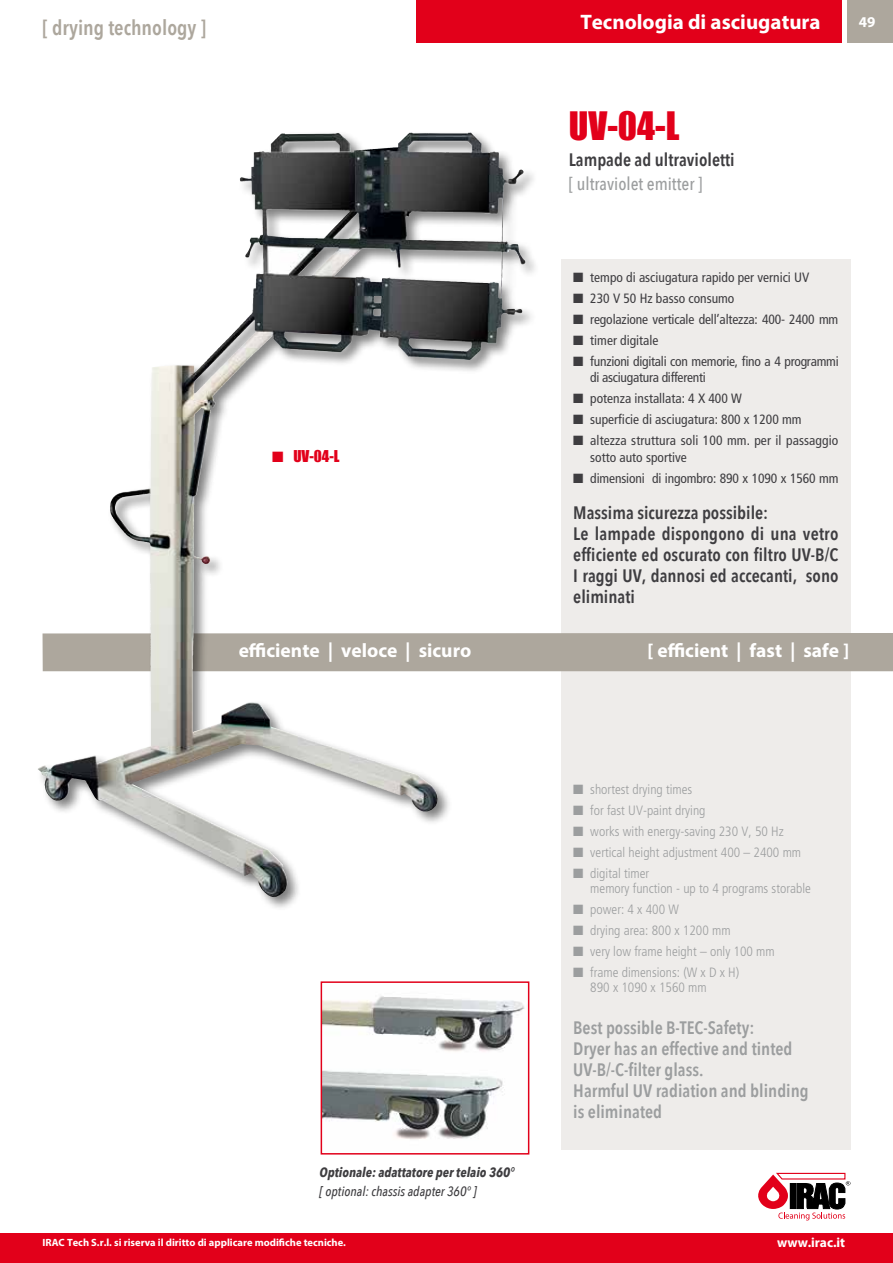
<style>
.page{position:relative;width:893px;height:1263px;background:#fff}
.page>*{position:absolute;margin:0;border:0;box-sizing:border-box;transform-origin:0 0}
.t1{font:36px "Impact";color:#e2001a}
.t2{font:700 21px "Myriad Pro";color:#fff}
.t3{font:600 21px "Avenir Next Condensed";color:#ada79d}
.t4{font:700 19.5px "Myriad Pro";color:#fff}
.t5{font:600 18px/21px "Avenir Next Condensed";color:#3e3d40}
.t6{font:600 18px/21px "Avenir Next Condensed";color:#9c9e9f}
.t7{font:500 18px "Avenir Next Condensed";color:#9c9e9f}
.t8{font:15px "Impact";color:#e2001a}
.t9{font:700 15px "Myriad Pro";color:#fff}
.t10{font:condensed 13.5px/16.5px "Frutiger";color:#3e3d40}
.t11{font:300 condensed 13.5px/15px "Frutiger";color:#9c9e9f}
.t12{font:condensed 13.5px/16.5px "Frutiger";letter-spacing:-.02em;color:#3e3d40}
.t13{font:italic 700 13.5px "Avenir Next Condensed";color:#3e3d40}
.t14{font:italic 500 13.5px "Avenir Next Condensed";color:#3e3d40}
.t15{font:700 13.5px "Myriad Pro";letter-spacing:-.005em;color:#fff}
.t16{font:700 10.5px "Myriad Pro";color:#fff}
</style>
<div class="page">
<div style="left:561px;top:259px;width:289px;height:891px;background:#eeecea"></div>
<div style="left:847px;top:0;width:46px;height:43px;background:#ada79d"></div>
<div style="left:540px;top:633px;width:353px;height:38px;background:#ada79d"></div>
<img style="left:324px;top:996px;width:201px;height:144px">
<div style="left:321px;top:981px;width:208px;height:173px;border:2px solid #e2001a"></div>
<div style="left:36px;top:130px;width:504px;height:782px;background:#000;opacity:.5"></div>
<img style="left:240px;top:133px;width:230px;height:112px">
<div style="left:417px;top:0;width:425px;height:43px;background:#e2001a"></div>
<svg style="left:758px;top:1172px;width:92px;height:48px"></svg>
<div style="left:0;top:1233px;width:893px;height:30px;background:#e2001a"></div>
<h2 class="t3" style="left:43px;top:10px;width:165px">[ drying technology ]</h2>
<h2 class="t2" style="left:580px;top:8px;width:242px">Tecnologia di asciugatura</h2>
<h1 class="t1" style="left:569px;top:98px;width:112px">UV-04-L</h1>
<h3 class="t5" style="left:569px;top:149px;width:167px">Lampade ad ultravioletti</h3>
<h3 class="t7" style="left:569px;top:173px;width:135px">[ ultraviolet emitter ]</h3>
<p class="t9" style="left:859px;top:12px;width:18px">49</p>
<p class="t8" style="left:272px;top:444px;width:69px">■ UV-04-L</p>
<p class="t10" style="left:573px;top:269px;width:238px">■ tempo di asciugatura rapido per vernici UV</p>
<p class="t10" style="left:573px;top:290px;width:163px">■ 230 V 50 Hz basso consumo</p>
<p class="t10" style="left:573px;top:311px;width:267px">■ regolazione verticale dell’altezza: 400- 2400 mm</p>
<p class="t10" style="left:573px;top:332px;width:87px">■ timer digitale</p>
<p class="t12" style="left:590px;top:353px;width:250px;text-indent:-17px">■ funzioni digitali con memorie, fino a 4 programmi di asciugatura differenti</p>
<p class="t10" style="left:573px;top:390px;width:170px">■ potenza installata: 4 X 400 W</p>
<p class="t10" style="left:573px;top:411px;width:230px">■ superficie di asciugatura: 800 x 1200 mm</p>
<p class="t10" style="left:590px;top:432px;width:249px;text-indent:-17px">■ altezza struttura soli 100 mm. per il passaggio sotto auto sportive</p>
<p class="t10" style="left:573px;top:470px;width:267px">■ dimensioni di ingombro: 890 x 1090 x 1560 mm</p>
<h3 class="t5" style="left:573px;top:501px;width:267px">Massima sicurezza possibile:<br>Le lampade dispongono di una vetro efficiente ed oscurato con filtro UV-B/C<br>I raggi UV, dannosi ed accecanti, sono eliminati</h3>
<h3 class="t4" style="left:239px;top:638px;width:234px">efficiente | veloce | sicuro</h3>
<h3 class="t4" style="left:647px;top:638px;width:203px">[ efficient | fast | safe ]</h3>
<p class="t13" style="left:319px;top:1163px;width:196px">Optionale: adattatore per telaio 360°</p>
<p class="t14" style="left:319px;top:1183px;width:159px">[ optional: chassis adapter 360° ]</p>
<p class="t11" style="left:573px;top:782px;width:121px">■ shortest drying times</p>
<p class="t11" style="left:573px;top:803px;width:134px">■ for fast UV-paint drying</p>
<p class="t11" style="left:573px;top:824px;width:212px">■ works with energy-saving 230 V, 50 Hz</p>
<p class="t11" style="left:573px;top:845px;width:229px">■ vertical height adjustment 400 – 2400 mm</p>
<p class="t11" style="left:590px;top:866px;width:222px;text-indent:-17px">■ digital timer<br>memory function - up to 4 programs storable</p>
<p class="t11" style="left:573px;top:902px;width:107px">■ power: 4 x 400 W</p>
<p class="t11" style="left:573px;top:923px;width:159px">■ drying area: 800 x 1200 mm</p>
<p class="t11" style="left:573px;top:944px;width:203px">■ very low frame height – only 100 mm</p>
<p class="t11" style="left:590px;top:965px;width:150px;text-indent:-17px">■ frame dimensions: (W x D x H)<br>890 x 1090 x 1560 mm</p>
<h3 class="t6" style="left:573px;top:1017px;width:237px">Best possible B-TEC-Safety:<br>Dryer has an effective and tinted<br>UV-B/-C-filter glass.<br>Harmful UV radiation and blinding is eliminated</h3>
<p class="t16" style="left:43px;top:1236px;width:305px">IRAC Tech S.r.l. si riserva il diritto di applicare modifiche tecniche.</p>
<p class="t15" style="left:777px;top:1233px;width:69px">www.irac.it</p>
</div>
